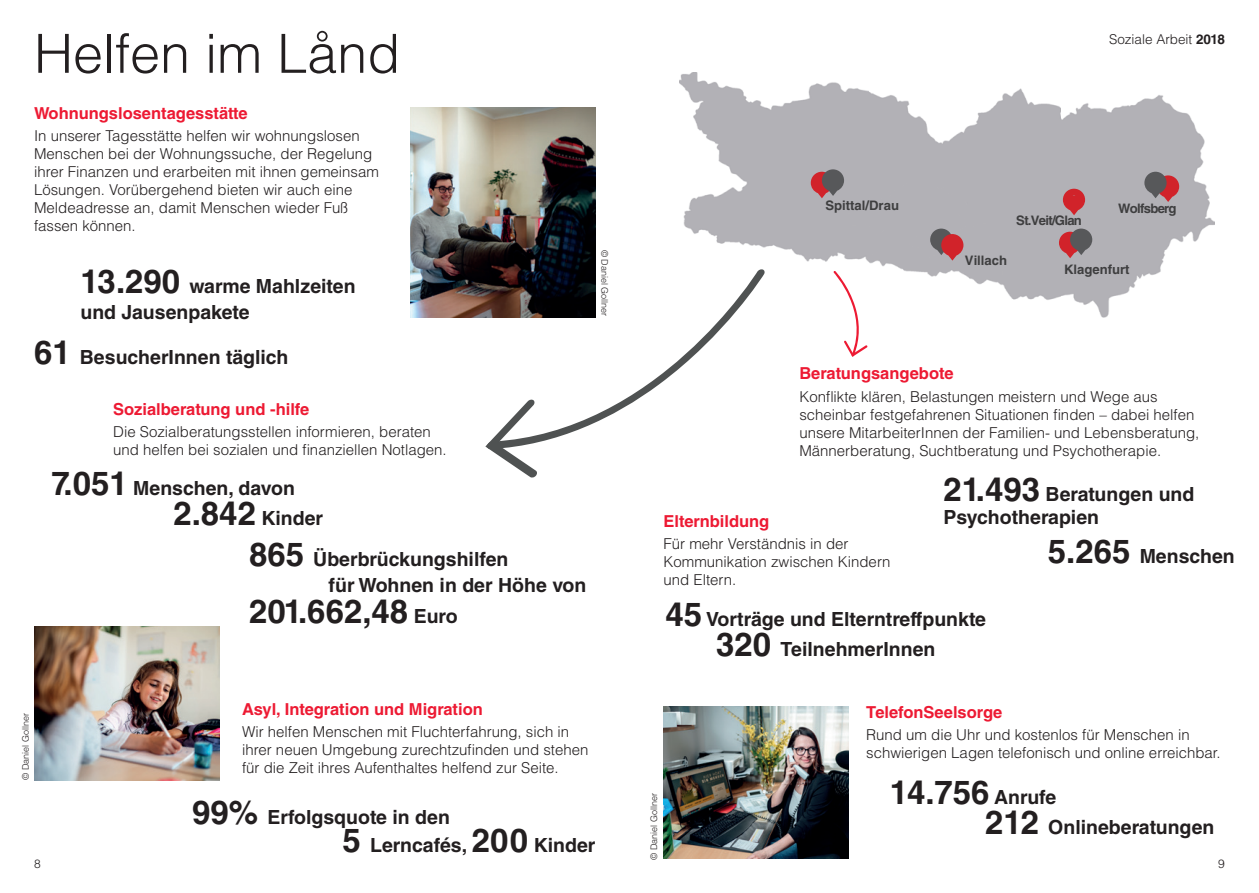
<style>
.page{position:relative;width:1259px;height:893px;background:#fff}
.page>*{position:absolute;margin:0;border:0;box-sizing:border-box;transform-origin:0 0}
.t1{font:300 54px "Helvetica LT Std";color:#231f20}
.t2{font:700 33px "Helvetica LT Std";color:#231f20}
.t3{font:700 19.5px/25.5px "Helvetica LT Std";color:#231f20}
.t4{font:700 16.5px "Helvetica LT Std";color:#ed1a33}
.t5{font:300 15px/18px "Helvetica LT Std";color:#231f20}
.t6{font:300 13.5px "Helvetica LT Std";color:#231f20}
.t7{font:700 13.05px "Helvetica LT Std";color:#3e3e3f}
.t8{font:700 13.05px "Helvetica LT Std";letter-spacing:-.055em;color:#3e3e3f}
.t9{font:300 12px "Helvetica LT Std";color:#231f20}
.t10{font:300 9px "Helvetica LT Std";color:#231f20}
.s1{font-size:33px}
.s2{font-weight:700}
.s3{font-size:19.5px}
</style>
<div class="page">
<img style="left:410px;top:107px;width:185px;height:210px">
<img style="left:34px;top:626px;width:185px;height:154px">
<img style="left:679px;top:72px;width:535px;height:246px">
<svg style="left:1063px;top:189px;width:22px;height:26px"></svg>
<div style="left:1068px;top:196px;width:12px;height:13px;background:#d1232a"></div>
<svg style="left:811px;top:169px;width:33px;height:29px"></svg>
<div style="left:825px;top:175px;width:12px;height:13px;background:#57585a"></div>
<svg style="left:1059px;top:229px;width:33px;height:29px"></svg>
<div style="left:1073px;top:234px;width:12px;height:13px;background:#57585a"></div>
<svg style="left:1144px;top:172px;width:35px;height:30px"></svg>
<div style="left:1148px;top:177px;width:12px;height:13px;background:#57585a"></div>
<svg style="left:930px;top:229px;width:33px;height:32px"></svg>
<div style="left:947px;top:238px;width:12px;height:13px;background:#d1232a"></div>
<svg style="left:487px;top:269px;width:278px;height:174px"></svg>
<svg style="left:485px;top:399px;width:52px;height:79px"></svg>
<img style="left:663px;top:706px;width:186px;height:153px">
<svg style="left:833px;top:271px;width:36px;height:86px"></svg>
<h1 class="t1" style="left:34px;top:20px;width:368px">Helfen im Lånd</h1>
<p class="t4" style="left:34px;top:103px;width:215px">Wohnungslosentagesstätte</p>
<p class="t5" style="left:34px;top:127px;width:346px">In unserer Tagesstätte helfen wir wohnungslosen Menschen bei der Wohnungssuche, der Regelung ihrer Finanzen und erarbeiten mit ihnen gemeinsam Lösungen. Vorübergehend bieten wir auch eine Meldeadresse an, damit Menschen wieder Fuß fassen können.</p>
<h3 class="t3" style="left:80px;top:273px;width:277px"><span class="s1">13.290</span> warme Mahlzeiten und Jausenpakete</h3>
<h3 class="t3" style="left:34px;top:345px;width:256px"><span class="s1">61</span> BesucherInnen täglich</h3>
<p class="t4" style="left:113px;top:399px;width:198px">Sozialberatung und -hilfe</p>
<p class="t5" style="left:113px;top:422px;width:335px">Die Sozialberatungsstellen informieren, beraten und helfen bei sozialen und finanziellen Notlagen.</p>
<p class="t10" style="left:610px;top:250px;width:68px;rotate:90deg">© Daniel Gollner</p>
<p class="t7" style="left:825px;top:197px;width:75px">Spittal/Drau</p>
<p class="t6" style="left:1109px;top:30px;width:117px">Soziale Arbeit <span class="s2">2018</span></p>
<p class="t7" style="left:965px;top:252px;width:44px">Villach</p>
<p class="t8" style="left:1118px;top:200px;width:60px">Wolfsberg</p>
<p class="t8" style="left:1016px;top:212px;width:67px">St.Veit/Glan</p>
<p class="t7" style="left:1064px;top:261px;width:67px">Klagenfurt</p>
<p class="t4" style="left:799px;top:364px;width:156px">Beratungsangebote</p>
<p class="t5" style="left:799px;top:387px;width:401px">Konflikte klären, Belastungen meistern und Wege aus scheinbar festgefahrenen Situationen finden – dabei helfen unsere MitarbeiterInnen der Familien- und Lebensberatung, Männerberatung, Suchtberatung und Psychotherapie.</p>
<h3 class="t3" style="left:173px;top:473px;width:151px;line-height:30px;text-indent:-122px"><span class="s1">7.051</span> Menschen, davon<br><span class="s1">2.842</span> Kinder</h3>
<h3 class="t3" style="left:943px;top:483px;width:253px;line-height:22.5px"><span class="s1">21.493</span> Beratungen und<br>Psychotherapien</h3>
<h3 class="t3" style="left:1048px;top:543px;width:188px"><span class="s1">5.265</span> Menschen</h3>
<p class="t4" style="left:663px;top:511px;width:107px">Elternbildung</p>
<p class="t5" style="left:663px;top:535px;width:229px">Für mehr Verständnis in der<br>Kommunikation zwischen Kindern und Eltern.</p>
<h3 class="t3" style="left:665px;top:603px;width:322px;line-height:30px;text-align:center"><span class="s1">45</span> Vorträge und Elterntreffpunkte<br><span class="s1">320</span> TeilnehmerInnen</h3>
<h3 class="t3" style="left:328px;top:547px;width:259px;text-indent:-80px"><span class="s1">865</span> Überbrückungshilfen<br>für Wohnen in der Höhe von</h3>
<h2 class="t2" style="left:249px;top:592px;width:210px">201.662,48 <span class="s3">Euro</span></h2>
<p class="t4" style="left:242px;top:699px;width:242px">Asyl, Integration und Migration</p>
<p class="t5" style="left:242px;top:723px;width:348px">Wir helfen Menschen mit Fluchterfahrung, sich in ihrer neuen Umgebung zurechtzufinden und stehen für die Zeit ihres Aufenthaltes helfend zur Seite.</p>
<h3 class="t3" style="left:343px;top:802px;width:254px;line-height:28.5px;text-indent:-150px"><span class="s1">99%</span> Erfolgsquote in den<br><span class="s1">5</span> Lerncafés, <span class="s1">200</span> Kinder</h3>
<p class="t4" style="left:866px;top:702px;width:138px">TelefonSeelsorge</p>
<p class="t5" style="left:866px;top:726px;width:356px">Rund um die Uhr und kostenlos für Menschen in schwierigen Lagen telefonisch und online erreichbar.</p>
<p class="t10" style="left:20px;top:780px;width:68px;rotate:-90deg">© Daniel Gollner</p>
<h2 class="t2" style="left:890px;top:772px;width:168px">14.756 <span class="s3">Anrufe</span></h2>
<h3 class="t3" style="left:985px;top:814px;width:231px"><span class="s1">212</span> Onlineberatungen</h3>
<p class="t10" style="left:648px;top:860px;width:68px;rotate:-90deg">© Daniel Gollner</p>
<p class="t9" style="left:34px;top:856px;width:8px">8</p>
<p class="t9" style="left:1218px;top:856px;width:8px">9</p>
</div>
